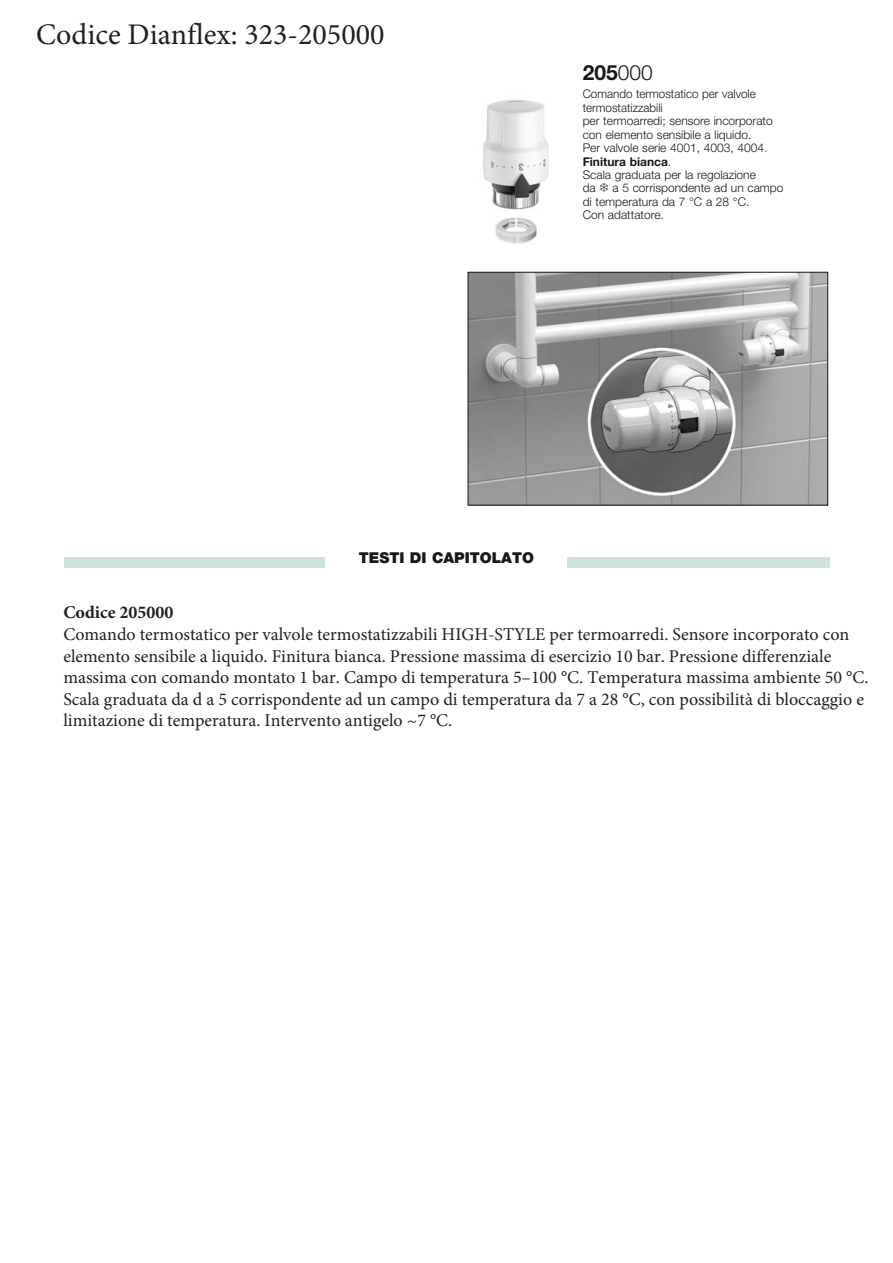
<style>
.page{position:relative;width:893px;height:1263px;background:#fff}
.page>*{position:absolute;margin:0;border:0;box-sizing:border-box;transform-origin:0 0}
.t1{font:30px "Minion Pro";color:#231f20}
.t2{font:700 21px "Helvetica Neue LT Std";color:#181917}
.t3{font:18px/21.6px "Minion Pro";color:#231f20}
.t4{font:700 18px "Minion Pro";color:#231f20}
.t5{font:900 15px "Helvetica Neue LT Std";color:#181917}
.t6{font:300 12px/13.5px "Helvetica Neue LT Std";color:#181917}
.s1{font-weight:300}
.s2{color:#e21e26}
.s3{font-weight:700}
</style>
<div class="page">
<img style="left:482px;top:99px;width:67px;height:111px">
<img style="left:495px;top:217px;width:42px;height:27px">
<img style="left:470px;top:274px;width:356px;height:230px">
<div style="left:468px;top:272px;width:360px;height:234px;border:1px solid #181917"></div>
<div style="left:65px;top:557px;width:765px;height:11px;background:#d0e3d8"></div>
<div style="left:325px;top:551px;width:242px;height:23px;background:#fff"></div>
<h1 class="t1" style="left:36px;top:22px;width:350px">Codice Dianflex: 323-205000</h1>
<p class="t2" style="left:583px;top:61px;width:72px">205<span class="s1">000</span></p>
<p class="t6" style="left:583px;top:88px;width:192px">Comando termostatico per valvole termostatizzabili<br>per termoarredi; sensore incorporato con elemento sensibile a liquido.<br>Per valvole serie 4001, 4003, 4004<span class="s2">.<br></span><span class="s3">Finitura bianca</span>.<br>Scala graduata per la regolazione<br>da</p>
<p class="t6" style="left:583px;top:183px;width:202px;text-indent:30px">a 5 corrispondente ad un campo di temperatura da 7 °C a 28 °C.<br>Con adattatore.</p>
<p class="t5" style="left:359px;top:549px;width:177px">TESTI DI CAPITOLATO</p>
<p class="t4" style="left:63px;top:602px;width:112px">Codice 205000</p>
<p class="t3" style="left:63px;top:625px;width:806px">Comando termostatico per valvole termostatizzabili HIGH-STYLE per termoarredi. Sensore incorporato con elemento sensibile a liquido. Finitura bianca. Pressione massima di esercizio 10 bar. Pressione differenziale massima con comando montato 1 bar. Campo di temperatura 5–100 °C. Temperatura massima ambiente 50 °C.<br>Scala graduata da d a 5 corrispondente ad un campo di temperatura da 7 a 28 °C, con possibilità di bloccaggio e limitazione di temperatura. Intervento antigelo ~7 °C.</p>
</div>
